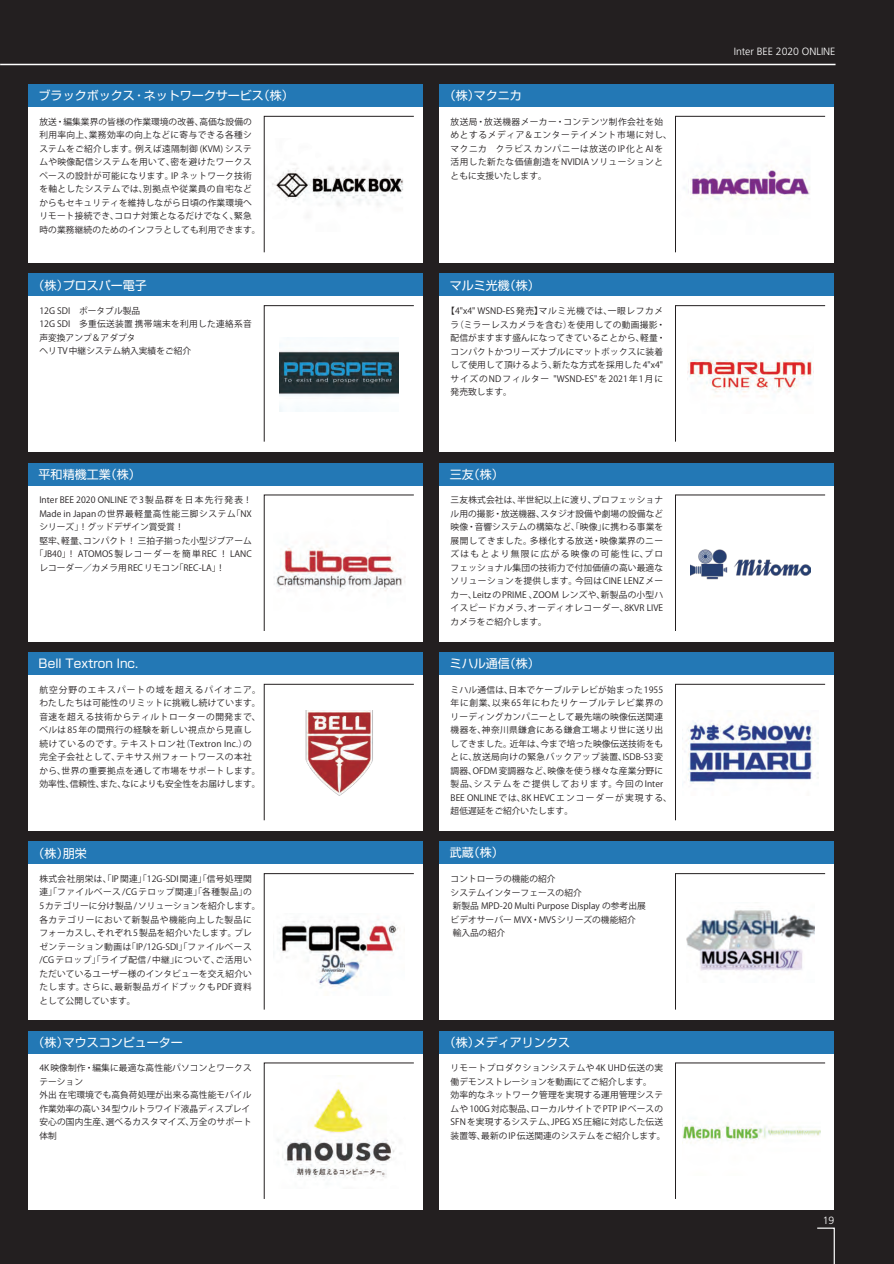
<style>
.page{position:relative;width:894px;height:1264px;background:#fff}
.page>*{position:absolute;margin:0;border:0;box-sizing:border-box;transform-origin:0 0}
.t1{font:12px "Shin Go Pr 6 N";color:#fff}
.t2{font:300 10.5px "Frutiger";letter-spacing:-.005em;color:#fff}
.t3{font:8.7px/13.5px "Koz Go Pr 6 N";letter-spacing:.02em;color:#231f20}
.t4{font:8.7px/13.5px "Koz Go Pr 6 N";letter-spacing:.045em;color:#231f20}
.t5{font:8.7px/13.5px "Koz Go Pr 6 N";letter-spacing:.05em;color:#231f20}
.t6{font:8.7px "Koz Go Pr 6 N";letter-spacing:.065em;color:#231f20}
</style>
<div class="page">
<div style="left:1px;top:0;width:892px;height:1263px;background:#231f20"></div>
<svg style="left:0;top:0;width:1px;height:1263px"></svg>
<hr style="left:0;top:64px;width:835px;height:1px;background:#fff">
<svg style="left:815px;top:1226px;width:20px;height:37px"></svg>
<div style="left:28px;top:274px;width:395px;height:178px;background:#fff"></div>
<div style="left:28px;top:274px;width:395px;height:22px;background:#2378b5"></div>
<div style="left:28px;top:463px;width:395px;height:178px;background:#fff"></div>
<div style="left:28px;top:463px;width:395px;height:22px;background:#2378b5"></div>
<div style="left:28px;top:652px;width:395px;height:178px;background:#fff"></div>
<div style="left:28px;top:652px;width:395px;height:22px;background:#2378b5"></div>
<div style="left:28px;top:841px;width:395px;height:178px;background:#fff"></div>
<div style="left:28px;top:841px;width:395px;height:22px;background:#2378b5"></div>
<div style="left:28px;top:1030px;width:395px;height:178px;background:#fff"></div>
<div style="left:28px;top:1030px;width:395px;height:22px;background:#2378b5"></div>
<div style="left:439px;top:274px;width:395px;height:178px;background:#fff"></div>
<div style="left:439px;top:274px;width:395px;height:22px;background:#2378b5"></div>
<div style="left:439px;top:463px;width:395px;height:178px;background:#fff"></div>
<div style="left:439px;top:463px;width:395px;height:22px;background:#2378b5"></div>
<div style="left:439px;top:652px;width:395px;height:178px;background:#fff"></div>
<div style="left:439px;top:652px;width:395px;height:22px;background:#2378b5"></div>
<div style="left:439px;top:841px;width:395px;height:178px;background:#fff"></div>
<div style="left:439px;top:841px;width:395px;height:22px;background:#2378b5"></div>
<div style="left:439px;top:1030px;width:395px;height:178px;background:#fff"></div>
<div style="left:439px;top:1030px;width:395px;height:22px;background:#2378b5"></div>
<div style="left:439px;top:84px;width:395px;height:178px;background:#fff"></div>
<div style="left:439px;top:84px;width:395px;height:22px;background:#2378b5"></div>
<div style="left:28px;top:84px;width:395px;height:178px;background:#fff"></div>
<div style="left:28px;top:84px;width:395px;height:22px;background:#2378b5"></div>
<svg style="left:264px;top:305px;width:150px;height:137px"></svg>
<svg style="left:264px;top:494px;width:150px;height:137px"></svg>
<svg style="left:264px;top:683px;width:150px;height:137px"></svg>
<svg style="left:264px;top:873px;width:150px;height:136px"></svg>
<svg style="left:264px;top:1062px;width:150px;height:137px"></svg>
<svg style="left:675px;top:305px;width:150px;height:137px"></svg>
<svg style="left:675px;top:494px;width:150px;height:137px"></svg>
<svg style="left:675px;top:683px;width:150px;height:137px"></svg>
<svg style="left:675px;top:873px;width:150px;height:136px"></svg>
<svg style="left:675px;top:1062px;width:150px;height:137px"></svg>
<svg style="left:675px;top:116px;width:150px;height:137px"></svg>
<svg style="left:264px;top:116px;width:150px;height:137px"></svg>
<h1 class="t1" style="left:39px;top:86px;width:257px">ブラックボックス・ネットワークサービス（株）</h1>
<h1 class="t1" style="left:444px;top:86px;width:79px">（株）マクニカ</h1>
<p class="t3" style="left:39px;top:115px;width:223px">放送・編集業界の皆様の作業環境の改善、高価な設備の利用率向上、業務効率の向上などに寄与できる各種システムをご紹介します。例えば遠隔制御 (KVM) システムや映像配信システムを用いて、密を避けたワークスペースの設計が可能になります。IP ネットワーク技術を軸としたシステムでは、別拠点や従業員の自宅などからもセキュリティを維持しながら日頃の作業環境へリモート接続でき、コロナ対策となるだけでなく、緊急時の業務継続のためのインフラとしても利用できます。</p>
<h1 class="t1" style="left:33px;top:275px;width:116px">（株）プロスパー電子</h1>
<p class="t3" style="left:39px;top:304px;width:214px">12G SDI　ポータブル製品<br>12G SDI　多重伝送装置 携帯端末を利用した連絡系音声変換アンプ＆アダプタ<br>ヘリ TV 中継システム納入実績をご紹介</p>
<h1 class="t1" style="left:39px;top:464px;width:104px">平和精機工業（株）</h1>
<p class="t3" style="left:39px;top:493px;width:214px">Inter BEE 2020 ONLINE で 3 製品群を日本先行発表！</p>
<p class="t6" style="left:39px;top:508px;width:214px">Made in Japanの世界最軽量高性能三脚システム「NX</p>
<p class="t3" style="left:39px;top:520px;width:146px">シリーズ」！グッドデザイン賞受賞！</p>
<p class="t3" style="left:39px;top:534px;width:214px">堅牢、軽量、コンパクト！ 三拍子揃った小型ジブアーム</p>
<p class="t3" style="left:35px;top:547px;width:218px">「JB40」！ ATOMOS 製レコーダーを簡単 REC ！ LANC</p>
<p class="t3" style="left:39px;top:561px;width:187px">レコーダー／カメラ用 REC リモコン「REC-LA」！</p>
<h1 class="t1" style="left:39px;top:653px;width:101px">Bell Textron Inc.</h1>
<p class="t4" style="left:39px;top:682px;width:223px">航空分野のエキスパートの域を超えるパイオニア。わたしたちは可能性のリミットに挑戦し続けています。音速を超える技術からティルトローターの開発まで、ベルは85年の間飛行の経験を新しい視点から見直し続けているのです。テキストロン社（Textron Inc.）の完全子会社として、テキサス州フォートワースの本社から、世界の重要拠点を通して市場をサポートします。効率性、信頼性、また、なによりも安全性をお届けします。</p>
<h1 class="t1" style="left:33px;top:843px;width:56px">（株）朋栄</h1>
<p class="t4" style="left:39px;top:872px;width:223px">株式会社朋栄は、「IP 関連」「12G-SDI 関連」「信号処理関連」「ファイルベース/CGテロップ関連」「各種製品」の<br>5 カテゴリーに分け製品 / ソリューションを紹介します。各カテゴリーにおいて新製品や機能向上した製品にフォーカスし、それぞれ 5 製品を紹介いたします。プレゼンテーション動画は「IP/12G-SDI」「ファイルベース/CGテロップ」「ライブ配信/中継」について、ご活用いただいているユーザー様のインタビューを交え紹介いたします。さらに、最新製品ガイドブックもPDF資料として公開しています。</p>
<h1 class="t1" style="left:33px;top:1032px;width:152px">（株）マウスコンピューター</h1>
<p class="t3" style="left:39px;top:1061px;width:214px">4K 映像制作・編集に最適な高性能パソコンとワークステーション<br>外出 在宅環境でも高負荷処理が出来る高性能モバイル作業効率の高い 34 型ウルトラワイド液晶ディスプレイ安心の国内生産、選べるカスタマイズ、万全のサポート体制</p>
<p class="t5" style="left:450px;top:115px;width:223px">放送局・放送機器メーカー・コンテンツ制作会社を始めとするメディア＆エンターテイメント市場に対し、マクニカ　クラビス カンパニーは放送のIP化とAIを活用した新たな価値創造をNVIDIAソリューションとともに支援いたします。</p>
<h1 class="t1" style="left:450px;top:275px;width:91px">マルミ光機（株）</h1>
<p class="t3" style="left:450px;top:304px;width:216px;text-indent:-4px">【4"x4" WSND-ES 発売】マルミ光機では、一眼レフカメラ（ミラーレスカメラを含む）を使用しての動画撮影・配信がますます盛んになってきていることから、軽量・コンパクトかつリーズナブルにマットボックスに装着して使用して頂けるよう、新たな方式を採用した 4"x4"サイズのNDフィルター "WSND-ES"を2021年1月に発売致します。</p>
<h1 class="t1" style="left:450px;top:464px;width:55px">三友（株）</h1>
<p class="t3" style="left:450px;top:493px;width:214px;text-align:justify">三友株式会社は、半世紀以上に渡り、プロフェッショナル用の撮影・放送機器、スタジオ設備や劇場の設備など映像・音響システムの構築など、「映像」に携わる事業を展開してきました。多様化する放送・映像業界のニーズはもとより無限に広がる映像の可能性に、プロフェッショナル集団の技術力で付加価値の高い最適なソリューションを提供します。今回はCINE LENZメーカー、Leitz の PRIME 、ZOOM レンズや、新製品の小型ハイスピードカメラ、オーディオレコーダー、8KVR LIVEカメラをご紹介します。</p>
<h1 class="t1" style="left:450px;top:653px;width:91px">ミハル通信（株）</h1>
<p class="t3" style="left:450px;top:682px;width:223px">ミハル通信は、日本でケーブルテレビが始まった1955年に創業、以来65年にわたりケーブルテレビ業界のリーディングカンパニーとして最先端の映像伝送関連機器を、神奈川県鎌倉にある鎌倉工場より世に送り出してきました。近年は、今まで培った映像伝送技術をもとに、放送局向けの緊急バックアップ装置、ISDB-S3変調器、OFDM変調器など、映像を使う様々な産業分野に製品、システムをご提供しております。今回のInter<br>BEE ONLINE では、8K HEVC エンコーダーが実現する、超低遅延をご紹介いたします。</p>
<h1 class="t1" style="left:450px;top:843px;width:55px">武蔵（株）</h1>
<p class="t3" style="left:450px;top:872px;width:197px">コントローラの機能の紹介<br>システムインターフェースの紹介<br>新製品 MPD-20 Multi Purpose Display の参考出展ビデオサーバー MVX・MVS シリーズの機能紹介輸入品の紹介</p>
<h1 class="t1" style="left:444px;top:1032px;width:127px">（株）メディアリンクス</h1>
<p class="t3" style="left:450px;top:1061px;width:216px">リモートプロダクションシステムや4K UHD伝送の実働デモンストレーションを動画にてご紹介します。<br>効率的なネットワーク管理を実現する運用管理システムや 100G 対応製品、ローカルサイトで PTP IP ベースの<br>SFN を実現するシステム、JPEG XS 圧縮に対応した伝送装置等、最新の IP 伝送関連のシステムをご紹介します。</p>
<p class="t2" style="left:733px;top:45px;width:103px">Inter BEE 2020 ONLINE</p>
<p class="t2" style="left:822px;top:1213px;width:13px">19</p>
</div>
